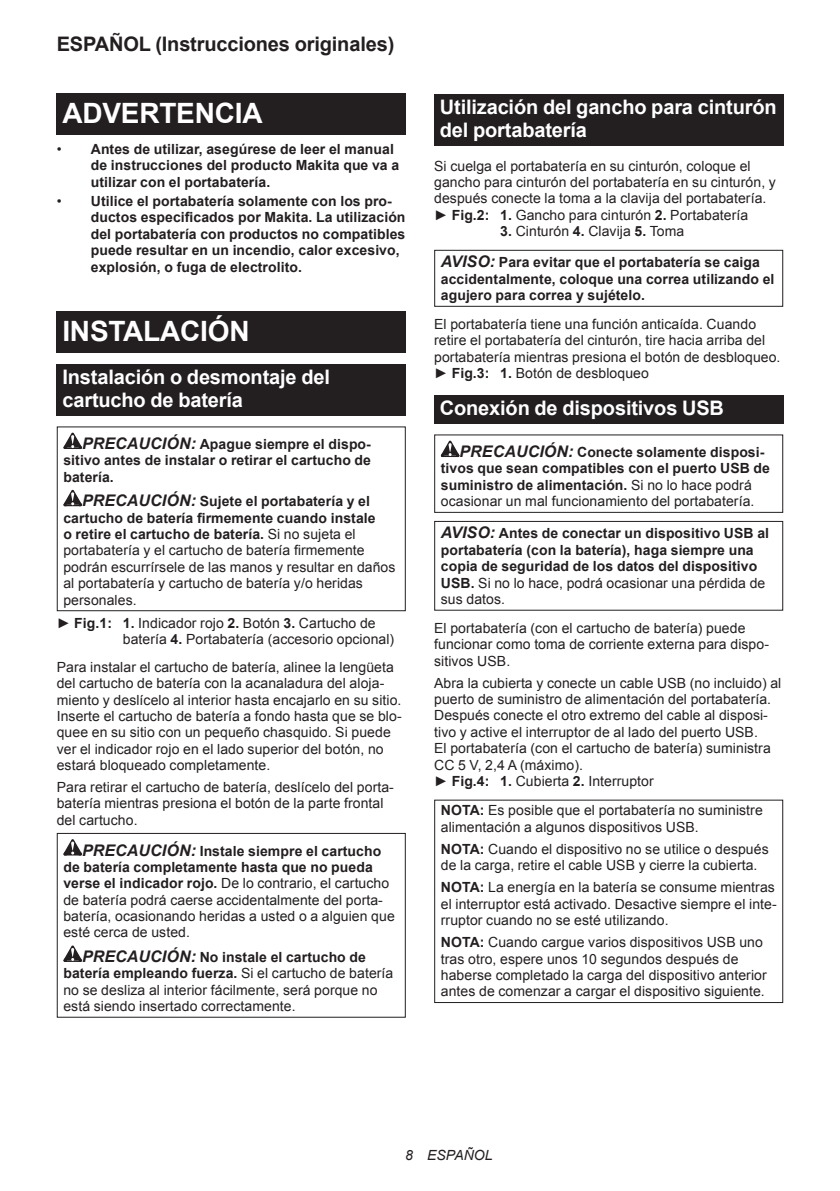
<style>
.page{position:relative;width:840px;height:1191px;background:#fff}
.page>*{position:absolute;margin:0;border:0;box-sizing:border-box;transform-origin:0 0}
.t1{font:700 28px "Arial";letter-spacing:-.01em;color:#fff}
.t2{font:700 20px/23.4px "Arial";letter-spacing:-.01em;color:#fff}
.t3{font:700 20px "Arial";letter-spacing:-.01em;color:#231f20}
.t4{font:14px/16.4px "Arial";letter-spacing:.005em;color:#231f20}
.t5{font:700 14px/16.4px "Arial";letter-spacing:.005em;color:#231f20}
.t6{font:italic 14px "Arial";letter-spacing:.005em;color:#231f20}
.s1{font-weight:400}
.s2{font-style:italic;font-size:16px}
.s3{font-weight:700;font-style:italic;font-size:16px}
.s4{font-weight:700}
</style>
<div class="page">
<div style="left:57px;top:94px;width:348px;height:41px;background:#231f20"></div>
<div style="left:57px;top:311px;width:348px;height:41px;background:#231f20"></div>
<div style="left:57px;top:363px;width:348px;height:52px;background:#231f20"></div>
<svg style="left:63px;top:432px;width:19px;height:17px"></svg>
<svg style="left:63px;top:490px;width:19px;height:16px"></svg>
<div style="left:57px;top:426px;width:348px;height:185px;border:1px solid #231f20"></div>
<svg style="left:63px;top:839px;width:19px;height:16px"></svg>
<svg style="left:63px;top:945px;width:19px;height:17px"></svg>
<div style="left:57px;top:833px;width:348px;height:184px;border:1px solid #231f20"></div>
<div style="left:434px;top:94px;width:348px;height:52px;background:#231f20"></div>
<div style="left:434px;top:250px;width:348px;height:57px;border:1px solid #231f20"></div>
<div style="left:434px;top:395px;width:348px;height:28px;background:#231f20"></div>
<svg style="left:440px;top:440px;width:19px;height:17px"></svg>
<div style="left:434px;top:434px;width:348px;height:79px;border:1px solid #231f20"></div>
<div style="left:434px;top:521px;width:348px;height:89px;border:1px solid #231f20"></div>
<div style="left:434px;top:799px;width:348px;height:204px;border:1px solid #231f20"></div>
<h2 class="t3" style="left:57px;top:31px;width:339px">ESPAÑOL (Instrucciones originales)</h2>
<h1 class="t1" style="left:62px;top:95px;width:201px">ADVERTENCIA</h1>
<p class="t5" style="left:91px;top:141px;width:310px;text-indent:-34px"><span class="s1">•</span> Antes de utilizar, asegúrese de leer el manual de instrucciones del producto Makita que va a utilizar con el portabatería.</p>
<p class="t5" style="left:91px;top:193px;width:316px;text-indent:-34px"><span class="s1">•</span> Utilice el portabatería solamente con los pro&shy;ductos especificados por Makita. La utilización del portabatería con productos no compatibles puede resultar en un incendio, calor excesivo, explosión, o fuga de electrolito.</p>
<h1 class="t1" style="left:62px;top:312px;width:188px">INSTALACIÓN</h1>
<h2 class="t2" style="left:62px;top:365px;width:269px">Instalación o desmontaje del cartucho de batería</h2>
<p class="t5" style="left:63px;top:436px;width:309px;text-align:justify;text-indent:19px"><span class="s2">PRECAUCIÓN:</span> Apague siempre el dispo&shy;sitivo antes de instalar o retirar el cartucho de batería.</p>
<p class="t4" style="left:63px;top:493px;width:333px;text-indent:19px"><span class="s3">PRECAUCIÓN:</span> <span class="s4">Sujete el portabatería y el cartucho de batería firmemente cuando instale<br>o retire el cartucho de batería.</span> Si no sujeta el portabatería y el cartucho de batería firmemente podrán escurrírsele de las manos y resultar en daños al portabatería y cartucho de batería y/o heridas personales.</p>
<p class="t4" style="left:123px;top:614px;width:273px;text-indent:-66px">► <span class="s4">Fig.1: 1.</span> Indicador rojo <span class="s4">2.</span> Botón <span class="s4">3.</span> Cartucho de batería <span class="s4">4.</span> Portabatería (accesorio opcional)</p>
<p class="t4" style="left:57px;top:659px;width:346px">Para instalar el cartucho de batería, alinee la lengüeta del cartucho de batería con la acanaladura del aloja&shy;miento y deslícelo al interior hasta encajarlo en su sitio.<br>Inserte el cartucho de batería a fondo hasta que se blo&shy;quee en su sitio con un pequeño chasquido. Si puede ver el indicador rojo en el lado superior del botón, no estará bloqueado completamente.</p>
<p class="t4" style="left:57px;top:779px;width:338px">Para retirar el cartucho de batería, deslícelo del porta&shy;batería mientras presiona el botón de la parte frontal del cartucho.</p>
<p class="t4" style="left:63px;top:842px;width:333px;text-indent:19px"><span class="s3">PRECAUCIÓN:</span> <span class="s4">Instale siempre el cartucho de batería completamente hasta que no pueda verse el indicador rojo.</span> De lo contrario, el cartucho de batería podrá caerse accidentalmente del porta&shy;batería, ocasionando heridas a usted o a alguien que esté cerca de usted.</p>
<p class="t4" style="left:63px;top:949px;width:331px;text-indent:19px"><span class="s3">PRECAUCIÓN:</span> <span class="s4">No instale el cartucho de batería empleando fuerza.</span> Si el cartucho de batería no se desliza al interior fácilmente, será porque no está siendo insertado correctamente.</p>
<h2 class="t2" style="left:439px;top:96px;width:338px">Utilización del gancho para cinturón del portabatería</h2>
<p class="t4" style="left:434px;top:158px;width:343px">Si cuelga el portabatería en su cinturón, coloque el gancho para cinturón del portabatería en su cinturón, y después conecte la toma a la clavija del portabatería. ► <span class="s4">Fig.2: 1.</span> Gancho para cinturón <span class="s4">2.</span> Portabatería</p>
<p class="t4" style="left:500px;top:223px;width:185px"><span class="s4">3.</span> Cinturón <span class="s4">4.</span> Clavija <span class="s4">5.</span> Toma</p>
<p class="t5" style="left:440px;top:255px;width:335px"><span class="s2">AVISO:</span> Para evitar que el portabatería se caiga accidentalmente, coloque una correa utilizando el agujero para correa y sujételo.</p>
<p class="t4" style="left:434px;top:316px;width:347px">El portabatería tiene una función anticaída. Cuando retire el portabatería del cinturón, tire hacia arriba del portabatería mientras presiona el botón de desbloqueo. ► <span class="s4">Fig.3: 1.</span> Botón de desbloqueo</p>
<h2 class="t2" style="left:439px;top:397px;width:285px">Conexión de dispositivos USB</h2>
<p class="t5" style="left:440px;top:444px;width:330px;text-indent:19px"><span class="s2">PRECAUCIÓN:</span> Conecte solamente disposi&shy;tivos que sean compatibles con el puerto USB de suministro de alimentación. <span class="s1">Si no lo hace podrá ocasionar un mal funcionamiento del portabatería.</span></p>
<p class="t5" style="left:440px;top:526px;width:329px"><span class="s2">AVISO:</span> Antes de conectar un dispositivo USB al portabatería (con la batería), haga siempre una copia de seguridad de los datos del dispositivo USB. <span class="s1">Si no lo hace, podrá ocasionar una pérdida de sus datos.</span></p>
<p class="t4" style="left:434px;top:620px;width:336px">El portabatería (con el cartucho de batería) puede funcionar como toma de corriente externa para dispo&shy;sitivos USB.</p>
<p class="t4" style="left:434px;top:674px;width:348px">Abra la cubierta y conecte un cable USB (no incluido) al puerto de suministro de alimentación del portabatería.<br>Después conecte el otro extremo del cable al disposi&shy;tivo y active el interruptor de al lado del puerto USB.<br>El portabatería (con el cartucho de batería) suministra CC 5 V, 2,4 A (máximo).<br>► <span class="s4">Fig.4: 1.</span> Cubierta <span class="s4">2.</span> Interruptor</p>
<p class="t4" style="left:440px;top:802px;width:323px"><span class="s4">NOTA:</span> Es posible que el portabatería no suministre alimentación a algunos dispositivos USB.</p>
<p class="t4" style="left:440px;top:841px;width:329px"><span class="s4">NOTA:</span> Cuando el dispositivo no se utilice o después de la carga, retire el cable USB y cierre la cubierta.</p>
<p class="t4" style="left:440px;top:879px;width:337px"><span class="s4">NOTA:</span> La energía en la batería se consume mientras el interruptor está activado. Desactive siempre el inte&shy;rruptor cuando no se esté utilizando.</p>
<p class="t4" style="left:440px;top:934px;width:327px"><span class="s4">NOTA:</span> Cuando cargue varios dispositivos USB uno tras otro, espere unos 10 segundos después de haberse completado la carga del dispositivo anterior antes de comenzar a cargar el dispositivo siguiente.</p>
<p class="t6" style="left:405px;top:1146px;width:89px">8 ESPAÑOL</p>
</div>
